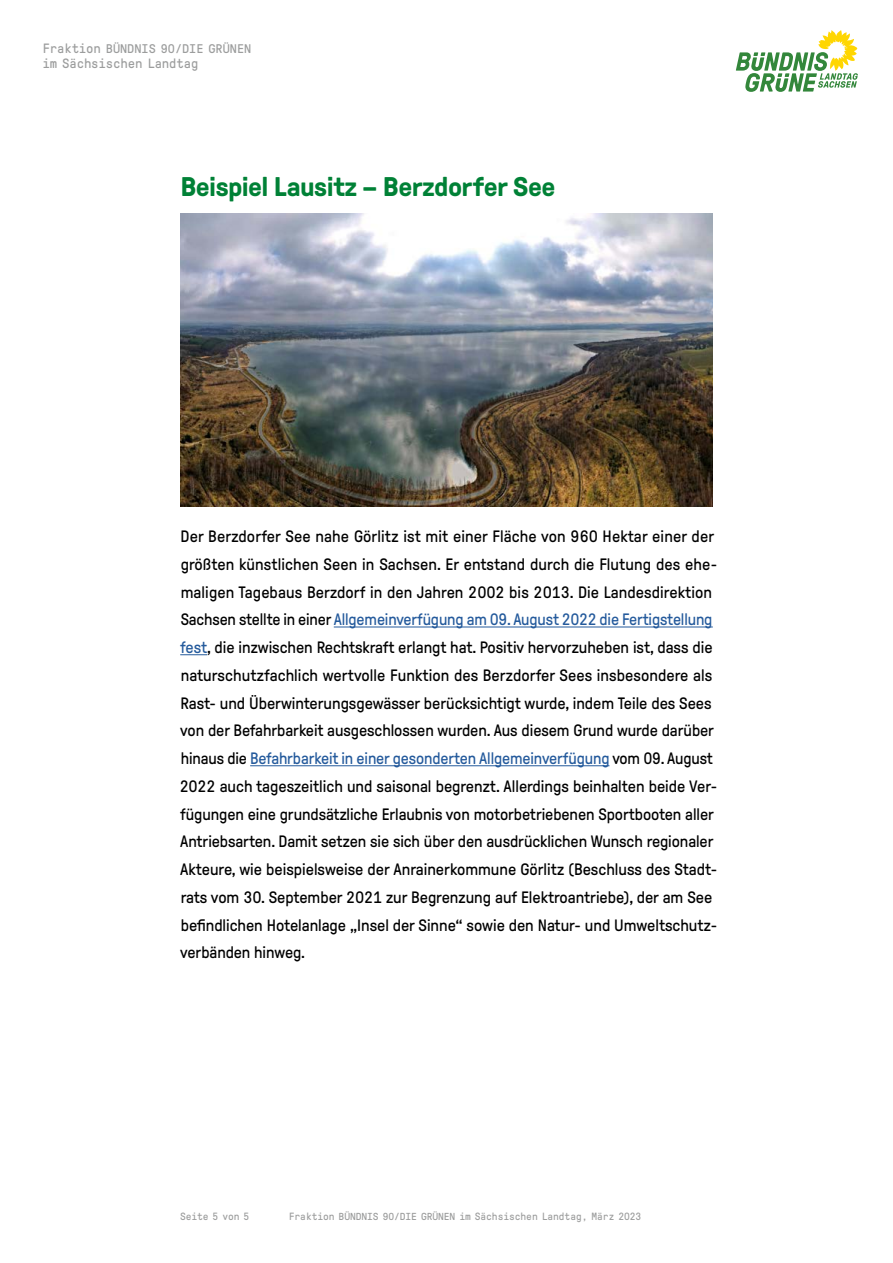
<style>
.page{position:relative;width:893px;height:1263px;background:#fff}
.page>*{position:absolute;margin:0;border:0;box-sizing:border-box;transform-origin:0 0}
.t1{font:700 27px "GT Pressura";letter-spacing:-.02em;color:#008136;scale:1.04 1}
.t2{font:16.5px/27.8px "GT Pressura";letter-spacing:-.005em;color:#000}
.t3{font:13.5px "GT Pressura Mono";letter-spacing:-.01em;color:#9c9d9d}
.t4{font:12.6px "GT Pressura Mono";color:#9c9d9d}
.t5{font:10.5px "GT Pressura Mono";letter-spacing:-.005em;color:#9c9d9d}
.s1{font-size:13.5px}
.s2{color:#245a9c}
.s3{font-size:10.2px}
</style>
<div class="page">
<svg style="left:736px;top:30px;width:122px;height:62px"></svg>
<hr style="left:334px;top:627px;width:379px;height:1px;background:#245a9c">
<svg style="left:180px;top:654px;width:27px;height:1px"></svg>
<hr style="left:250px;top:765px;width:359px;height:1px;background:#245a9c">
<img style="left:180px;top:214px;width:533px;height:293px">
<p class="t4" style="left:43px;top:42px;width:210px"><span class="s1">Fraktion</span> BÜNDNIS 90/DIE GRÜNEN</p>
<p class="t3" style="left:43px;top:56px;width:158px">im Sächsischen Landtag</p>
<h1 class="t1" style="left:180px;top:172px;width:362px">Beispiel Lausitz – Berzdorfer See</h1>
<p class="t2" style="left:180px;top:523px;width:539px">Der Berzdorfer See nahe Görlitz ist mit einer Fläche von 960 Hektar einer der größten künstlichen Seen in Sachsen. Er entstand durch die Flutung des ehe&shy;maligen Tagebaus Berzdorf in den Jahren 2002 bis 2013. Die Landesdirektion Sachsen stellte in einer <span class="s2">Allgemeinverfügung am 09. August 2022 die Fertigstellung fest</span>, die inzwischen Rechtskraft erlangt hat. Positiv hervorzuheben ist, dass die naturschutzfachlich wertvolle Funktion des Berzdorfer Sees insbesondere als Rast- und Überwinterungsgewässer berücksichtigt wurde, indem Teile des Sees von der Befahrbarkeit ausgeschlossen wurden. Aus diesem Grund wurde darüber hinaus die <span class="s2">Befahrbarkeit in einer gesonderten Allgemeinverfügung</span> vom 09. August 2022 auch tageszeitlich und saisonal begrenzt. Allerdings beinhalten beide Ver&shy;fügungen eine grundsätzliche Erlaubnis von motorbetriebenen Sportbooten aller Antriebsarten. Damit setzen sie sich über den ausdrücklichen Wunsch regionaler Akteure, wie beispielsweise der Anrainerkommune Görlitz (Beschluss des Stadt&shy;rats vom 30. September 2021 zur Begrenzung auf Elektroantriebe), der am See befindlichen Hotelanlage „Insel der Sinne“ sowie den Natur- und Umweltschutz&shy;verbänden hinweg.</p>
<p class="t5" style="left:180px;top:1211px;width:71px">Seite 5 von 5</p>
<p class="t5" style="left:289px;top:1211px;width:354px">Fraktion <span class="s3">BÜNDNIS 90/DIE GRÜNEN</span> im Sächsischen Landtag, März 2023</p>
</div>
